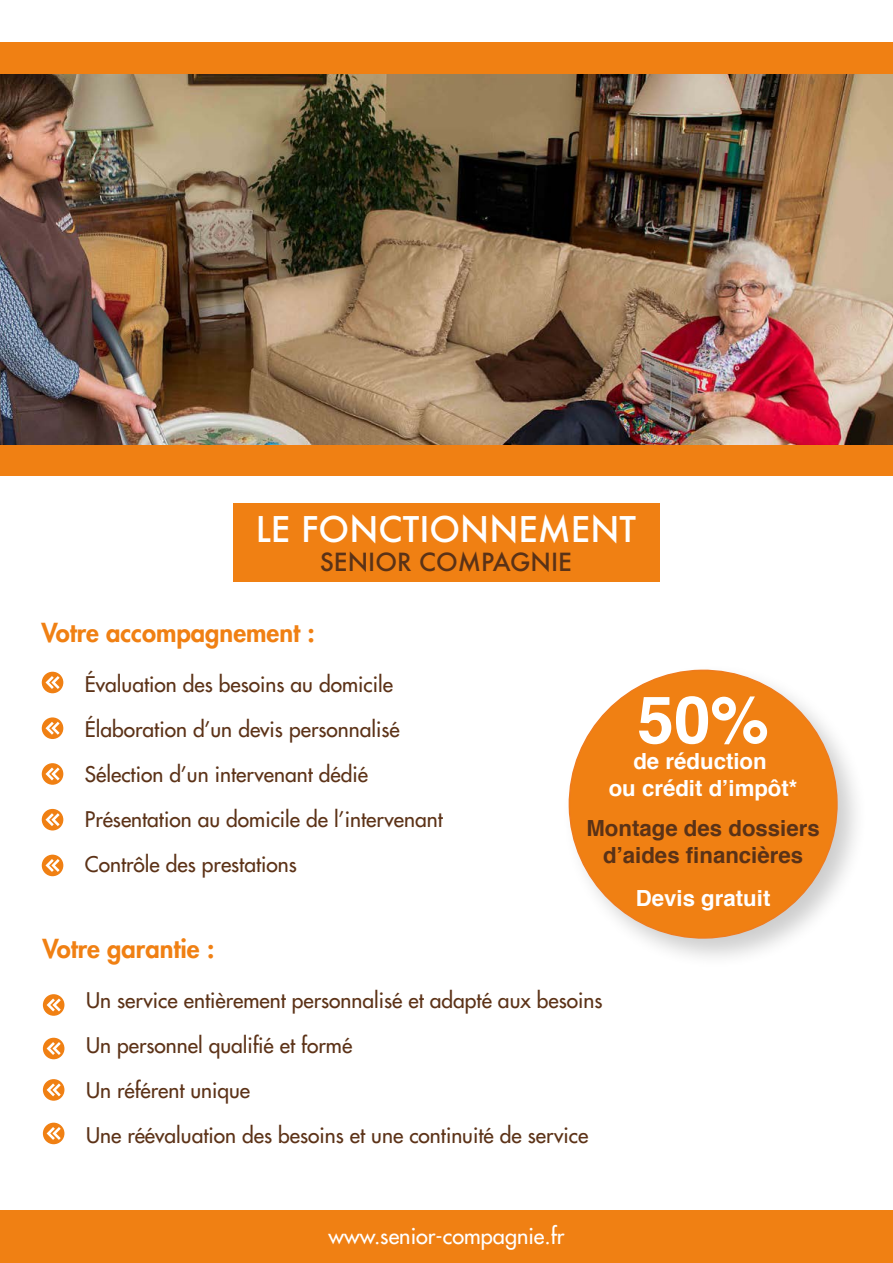
<style>
.page{position:relative;width:893px;height:1263px;background:#fff}
.page>*{position:absolute;margin:0;border:0;box-sizing:border-box;transform-origin:0 0}
.t1{font:700 65.85px "Helvetica";color:#fff}
.t2{font:500 34.5px "Futura";color:#fff}
.t3{font:800 25.5px "Futura LT";color:#f08013}
.t4{font:500 24.3px "Futura";color:#5a3217}
.t5{font:700 22.2px "Helvetica";color:#fff}
.t6{font:700 22.2px/26.7px "Helvetica";color:#5a3217;text-align:center}
.t7{font:21.75px "Futura LT";color:#fff}
.t8{font:21px/45px "Futura LT";color:#5c3217}
</style>
<div class="page">
<div style="left:0;top:43px;width:893px;height:433px;background:#f08013"></div>
<div style="left:0;top:1211px;width:893px;height:52px;background:#f08013"></div>
<img style="left:0;top:74px;width:893px;height:370px">
<div style="left:233px;top:503px;width:427px;height:79px;background:#f08013"></div>
<div style="left:42px;top:672px;width:21px;height:21px;background:#f08013;border-radius:50%"></div>
<svg style="left:45px;top:676px;width:15px;height:13px"></svg>
<div style="left:42px;top:717px;width:21px;height:22px;background:#f08013;border-radius:50%"></div>
<svg style="left:45px;top:722px;width:15px;height:13px"></svg>
<div style="left:42px;top:809px;width:21px;height:21px;background:#f08013;border-radius:50%"></div>
<svg style="left:45px;top:813px;width:15px;height:13px"></svg>
<div style="left:42px;top:763px;width:21px;height:22px;background:#f08013;border-radius:50%"></div>
<svg style="left:45px;top:767px;width:15px;height:13px"></svg>
<div style="left:42px;top:855px;width:21px;height:21px;background:#f08013;border-radius:50%"></div>
<svg style="left:45px;top:859px;width:15px;height:13px"></svg>
<div style="left:43px;top:994px;width:21px;height:22px;background:#f08013;border-radius:50%"></div>
<svg style="left:47px;top:998px;width:14px;height:13px"></svg>
<div style="left:43px;top:1038px;width:21px;height:21px;background:#f08013;border-radius:50%"></div>
<svg style="left:47px;top:1042px;width:14px;height:13px"></svg>
<div style="left:43px;top:1123px;width:21px;height:21px;background:#f08013;border-radius:50%"></div>
<svg style="left:47px;top:1127px;width:14px;height:13px"></svg>
<div style="left:43px;top:1079px;width:21px;height:22px;background:#f08013;border-radius:50%"></div>
<svg style="left:47px;top:1083px;width:14px;height:13px"></svg>
<div style="left:562px;top:663px;width:306px;height:307px;background:#000;opacity:.2"></div>
<svg style="left:568px;top:669px;width:269px;height:270px;fill:#f08013"></svg>
<svg style="left:837px;top:666px;width:4px;height:274px"></svg>
<h2 class="t2" style="left:256px;top:505px;width:382px">LE FONCTIONNEMENT</h2>
<p class="t4" style="left:320px;top:545px;width:254px">SENIOR COMPAGNIE</p>
<p class="t3" style="left:41px;top:616px;width:275px">Votre accompagnement :</p>
<p class="t8" style="left:85px;top:662px;width:359px">Évaluation des besoins au domicile Élaboration d’un devis personnalisé Sélection d’un intervenant dédié Présentation au domicile de l’intervenant Contrôle des prestations</p>
<h1 class="t1" style="left:637px;top:667px;width:133px">50%</h1>
<p class="t5" style="left:609px;top:770px;width:190px">ou crédit d’impôt*</p>
<p class="t6" style="left:586px;top:815px;width:235px">Montage des dossiers d’aides financières</p>
<p class="t5" style="left:636px;top:880px;width:136px">Devis gratuit</p>
<p class="t5" style="left:633px;top:743px;width:135px">de réduction</p>
<p class="t3" style="left:43px;top:932px;width:173px">Votre garantie :</p>
<p class="t8" style="left:86px;top:978px;width:518px">Un service entièrement personnalisé et adapté aux besoins Un personnel qualifié et formé<br>Un référent unique<br>Une réévaluation des besoins et une continuité de service</p>
<p class="t7" style="left:328px;top:1221px;width:237px">www.senior-compagnie.fr</p>
</div>
